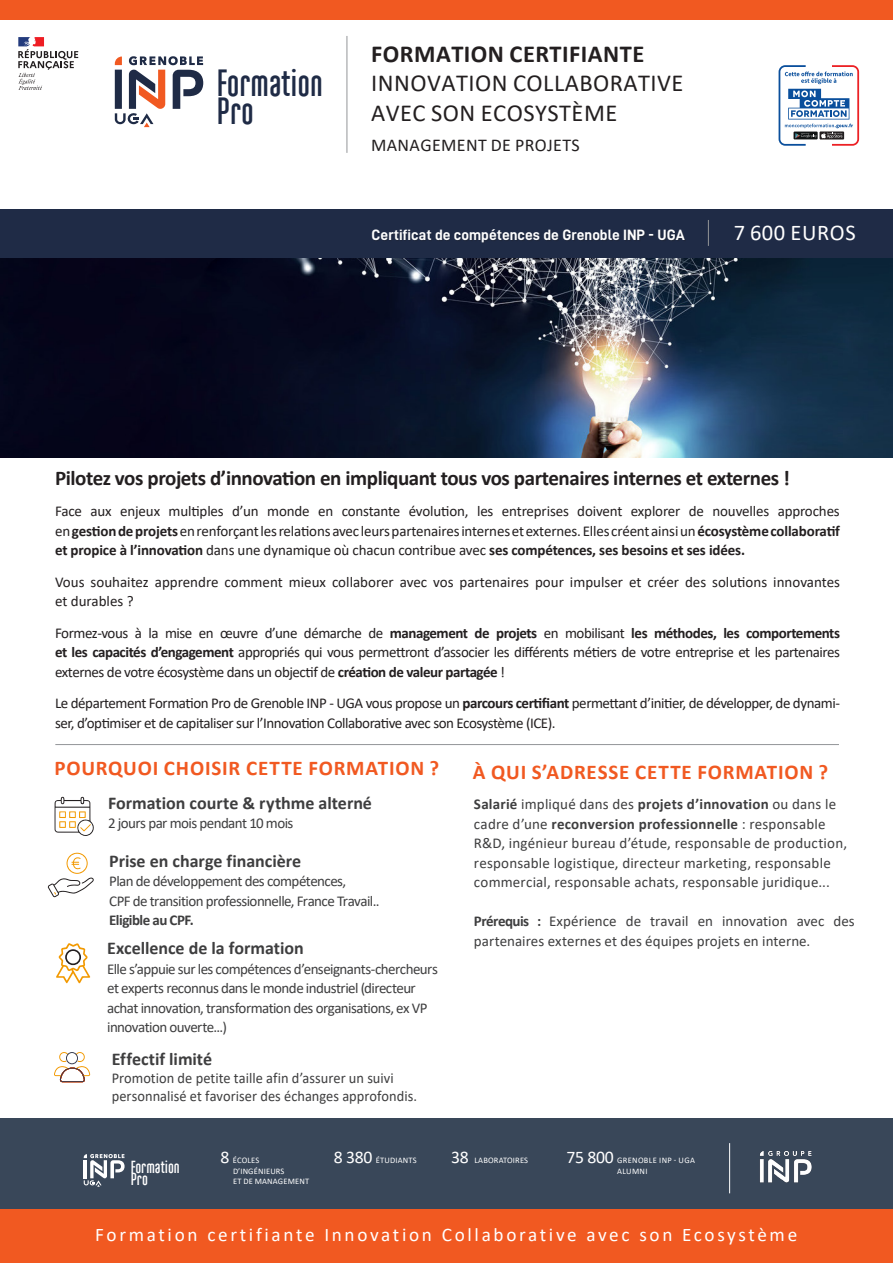
<style>
.page{position:relative;width:893px;height:1263px;background:#fff}
.page>*{position:absolute;margin:0;border:0;box-sizing:border-box;transform-origin:0 0}
.t1{font:700 37.8px/27.8px "Ando";color:#1f2b46}
.t2{font:24.45px/29.4px "Calibri";letter-spacing:.02em;color:#231f20}
.t3{font:22.5px "Calibri";letter-spacing:.02em;color:#fff}
.t4{font:700 21px "Calibri";letter-spacing:-.02em;color:#231f20}
.t5{font:700 21px "Calibri";letter-spacing:.04em;color:#f15921}
.t6{font:19.2px "Calibri";letter-spacing:.14em;color:#fff}
.t7{font:700 18px "Calibri";color:#3e3e3f}
.t8{font:18px "Calibri";letter-spacing:.02em;color:#231f20}
.t9{font:700 17.4px/12.8px "Ando";color:#fff}
.t10{font:15px/19.5px "Calibri";letter-spacing:-.03em;color:#231f20;text-align:justify}
.t11{font:15px/19.5px "Calibri";color:#3e3e3f}
.t12{font:15px/19.5px "Calibri";letter-spacing:-.035em;color:#3e3e3f}
.t13{font:15px/19.5px "Calibri";letter-spacing:-.04em;color:#3e3e3f}
.t14{font:15px/19.5px "Calibri";color:#231f20}
.t15{font:15px/18px "Calibri";color:#3e3e3f;scale:.96 1}
.t16{font:15px "D DIN Bold";color:#fff}
.t17{font:8.55px/10.2px "Calibri";letter-spacing:.02em;color:#fff}
.t18{font:8.55px/10.2px "Calibri";letter-spacing:.04em;color:#fff;text-align:center}
.s1{font-weight:700}
.s2{font-size:17.7px}
</style>
<div class="page">
<div style="left:0;top:1119px;width:893px;height:144px;background:#394759"></div>
<hr style="left:729px;top:1143px;width:1px;height:50px;background:#fff">
<svg style="left:84px;top:1154px;width:41px;height:33px"></svg>
<img style="left:760px;top:1151px;width:52px;height:32px">
<img style="left:0;top:258px;width:893px;height:199px">
<hr style="left:55px;top:744px;width:784px;height:1px;background:#939598">
<div style="left:0;top:0;width:893px;height:19px;background:#f15921"></div>
<div style="left:0;top:1209px;width:893px;height:54px;background:#f15921"></div>
<hr style="left:347px;top:36px;width:1px;height:117px;background:#939598">
<svg style="left:18px;top:37px;width:60px;height:53px"></svg>
<svg style="left:115px;top:56px;width:88px;height:71px"></svg>
<svg style="left:55px;top:797px;width:39px;height:39px"></svg>
<svg style="left:48px;top:853px;width:46px;height:44px"></svg>
<svg style="left:56px;top:943px;width:34px;height:40px"></svg>
<svg style="left:779px;top:65px;width:80px;height:81px"></svg>
<div style="left:0;top:210px;width:893px;height:48px;background:#1f2b46"></div>
<svg style="left:708px;top:220px;width:1px;height:26px"></svg>
<svg style="left:54px;top:1052px;width:36px;height:30px"></svg>
<p class="t1" style="left:217px;top:70px;width:108px">Formation<br>Pro</p>
<p class="t2" style="left:371px;top:38px;width:314px"><span class="s1">FORMATION CERTIFIANTE<br></span>INNOVATION COLLABORATIVE<br>AVEC SON ECOSYSTÈME</p>
<p class="t8" style="left:371px;top:132px;width:210px">MANAGEMENT DE PROJETS</p>
<p class="t16" style="left:372px;top:227px;width:315px">Certificat de compétences de Grenoble INP - UGA</p>
<p class="t3" style="left:734px;top:217px;width:124px">7 600 EUROS</p>
<p class="t4" style="left:55px;top:463px;width:736px">Pilotez vos projets d’innovation en impliquant tous vos partenaires internes et externes !</p>
<p class="t10" style="left:55px;top:501px;width:786px">Face aux enjeux multiples d’un monde en constante évolution, les entreprises doivent explorer de nouvelles approches en <span class="s1">gestion de projets</span> en renforçant les relations avec leurs partenaires internes et externes. Elles créent ainsi un <span class="s1">écosystème collaboratif et propice à l’innovation</span> dans une dynamique où chacun contribue avec <span class="s1">ses compétences, ses besoins et ses idées.</span></p>
<p class="t14" style="left:55px;top:572px;width:786px">Vous souhaitez apprendre comment mieux collaborer avec vos partenaires pour impulser et créer des solutions innovantes et durables ?</p>
<p class="t10" style="left:55px;top:623px;width:786px">Formez-vous à la mise en œuvre d’une démarche de <span class="s1">management de projets</span> en mobilisant <span class="s1">les méthodes, les comportements et les capacités d’engagement</span> appropriés qui vous permettront d’associer les différents métiers de votre entreprise et les partenaires externes de votre écosystème dans un objectif de <span class="s1">création de valeur partagée</span> !</p>
<p class="t10" style="left:55px;top:693px;width:786px">Le département Formation Pro de Grenoble INP - UGA vous propose un <span class="s1">parcours certifiant</span> permettant d’initier, de développer, de dynami&shy;ser, d’optimiser et de capitaliser sur l’Innovation Collaborative avec son Ecosystème (ICE).</p>
<p class="t5" style="left:54px;top:753px;width:386px">POURQUOI CHOISIR CETTE FORMATION ?</p>
<p class="t7" style="left:108px;top:790px;width:265px">Formation courte &amp; rythme alterné</p>
<p class="t13" style="left:108px;top:813px;width:187px">2 jours par mois pendant 10 mois</p>
<p class="t7" style="left:109px;top:848px;width:194px">Prise en charge financière</p>
<p class="t13" style="left:109px;top:871px;width:272px">Plan de développement des compétences,<br>CPF de transition professionnelle, France Travail..<br><span class="s1">Eligible au CPF.</span></p>
<p class="t7" style="left:107px;top:936px;width:198px">Excellence de la formation</p>
<p class="t12" style="left:107px;top:959px;width:332px">Elle s’appuie sur les compétences d’enseignants-chercheurs et experts reconnus dans le monde industriel (directeur achat innovation, transformation des organisations, ex VP innovation ouverte...)</p>
<p class="t7" style="left:112px;top:1046px;width:102px">Effectif limité</p>
<p class="t15" style="left:112px;top:1068px;width:320px">Promotion de petite taille afin d’assurer un suivi personnalisé et favoriser des échanges approfondis.</p>
<p class="t5" style="left:473px;top:757px;width:357px">À QUI S’ADRESSE CETTE FORMATION ?</p>
<p class="t11" style="left:474px;top:794px;width:375px"><span class="s1">Salarié</span> impliqué dans des <span class="s1">projets d’innovation</span> ou dans le cadre d’une <span class="s1">reconversion professionnelle</span> : responsable R&amp;D, ingénieur bureau d’étude, responsable de production, responsable logistique, directeur marketing, responsable commercial, responsable achats, responsable juridique...</p>
<p class="t11" style="left:474px;top:911px;width:382px"><span class="s1">Prérequis :</span> Expérience de travail en innovation avec des partenaires externes et des équipes projets en interne.</p>
<p class="t9" style="left:131px;top:1160px;width:51px">Formation<br>Pro</p>
<p class="t17" style="left:233px;top:1155px;width:78px;text-indent:-13px"><span class="s2">8</span> ÉCOLES<br>D’INGÉNIEURS<br>ET DE MANAGEMENT</p>
<p class="t17" style="left:334px;top:1155px;width:84px"><span class="s2">8 380</span> ÉTUDIANTS</p>
<p class="t17" style="left:451px;top:1155px;width:78px"><span class="s2">38</span> LABORATOIRES</p>
<p class="t18" style="left:566px;top:1155px;width:130px"><span class="s2">75 800</span> GRENOBLE INP - UGA<br>ALUMNI</p>
<p class="t6" style="left:95px;top:1221px;width:703px">Formation certifiante Innovation Collaborative avec son Ecosystème</p>
</div>
